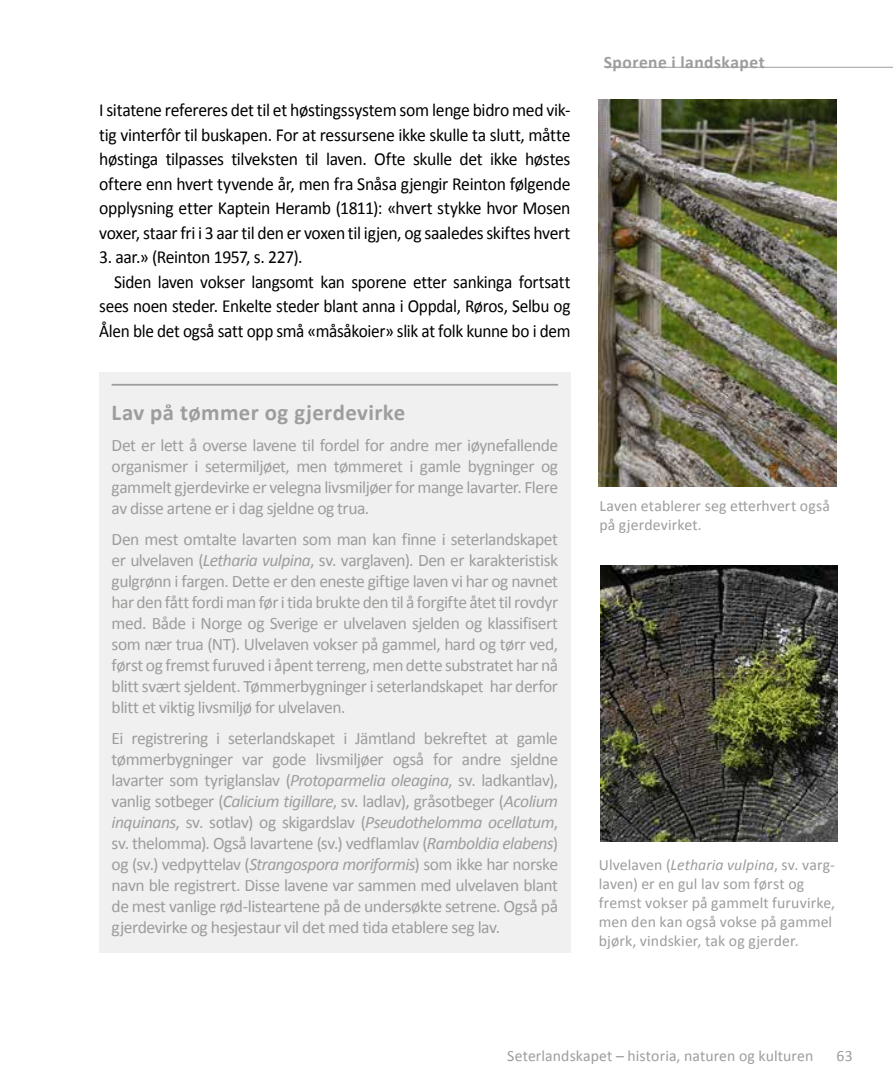
<style>
.page{position:relative;width:893px;height:1092px;background:#fff}
.page>*{position:absolute;margin:0;border:0;box-sizing:border-box;transform-origin:0 0}
.t1{font:700 22.75px "Calibri";letter-spacing:.015em;color:#9d9d9c}
.t2{font:18.38px/24.5px "Calibri";letter-spacing:-.02em;color:#000;text-align:justify;scale:.96 1}
.t3{font:18.38px/24.5px "Calibri";letter-spacing:-.02em;color:#000;text-align:justify;scale:.94 1}
.t4{font:17.5px/21px "Calibri";letter-spacing:-.03em;color:#9d9d9c;text-align:justify}
.t5{font:700 17.5px "Calibri";letter-spacing:.025em;color:#9d9d9c}
.t6{font:15.75px/18.9px "Calibri";letter-spacing:.005em;color:#9d9d9c}
.s1{font-style:italic}
</style>
<div class="page">
<hr style="left:606px;top:67px;width:287px;height:1px;background:#9d9d9c">
<div style="left:99px;top:372px;width:471px;height:580px;background:#f0f0f0"></div>
<hr style="left:112px;top:384px;width:446px;height:1px;background:#9d9d9c">
<img style="left:599px;top:99px;width:237px;height:387px">
<img style="left:600px;top:566px;width:238px;height:275px">
<p class="t2" style="left:99px;top:98px;width:492px">I sitatene refereres det til et høstingssystem som lenge bidro med vik&shy;tig vinterfôr til buskapen. For at ressursene ikke skulle ta slutt, måtte høstinga tilpasses tilveksten til laven. Ofte skulle det ikke høstes oftere enn hvert tyvende år, men fra Snåsa gjengir Reinton følgende opplysning etter Kaptein Heramb (1811): «hvert stykke hvor Mosen voxer, staar fri i 3 aar til den er voxen til igjen, og saaledes skiftes hvert</p>
<p class="t2" style="left:99px;top:245px;width:213px">3. aar.» (Reinton 1957, s. 227).</p>
<p class="t3" style="left:99px;top:269px;width:503px;text-indent:15px">Siden laven vokser langsomt kan sporene etter sankinga fortsatt sees noen steder. Enkelte steder blant anna i Oppdal, Røros, Selbu og Ålen ble det også satt opp små «måsåkoier» slik at folk kunne bo i dem</p>
<h3 class="t1" style="left:112px;top:398px;width:295px">Lav på tømmer og gjerdevirke</h3>
<p class="t4" style="left:112px;top:435px;width:448px">Det er lett å overse lavene til fordel for andre mer iøynefallende organismer i setermiljøet, men tømmeret i gamle bygninger og gammelt gjerdevirke er velegna livsmiljøer for mange lavarter. Flere av disse artene er i dag sjeldne og trua.</p>
<p class="t4" style="left:112px;top:529px;width:448px">Den mest omtalte lavarten som man kan finne i seterlandskapet er ulvelaven (<span class="s1">Letharia vulpina</span>, sv. varglaven). Den er karakteristisk gulgrønn i fargen. Dette er den eneste giftige laven vi har og navnet har den fått fordi man før i tida brukte den til å forgifte åtet til rovdyr med. Både i Norge og Sverige er ulvelaven sjelden og klassifisert som nær trua (NT). Ulvelaven vokser på gammel, hard og tørr ved, først og fremst furuved i åpent terreng, men dette substratet har nå blitt svært sjeldent. Tømmerbygninger i seterlandskapet har derfor blitt et viktig livsmiljø for ulvelaven.</p>
<p class="t4" style="left:112px;top:728px;width:448px">Ei registrering i seterlandskapet i Jämtland bekreftet at gamle tømmerbygninger var gode livsmiljøer også for andre sjeldne lavarter som tyriglanslav (<span class="s1">Protoparmelia oleagina</span>, sv. ladkantlav), vanlig sotbeger (<span class="s1">Calicium tigillare</span>, sv. ladlav), gråsotbeger (<span class="s1">Acolium inquinans</span>, sv. sotlav) og skigardslav (<span class="s1">Pseudothelomma ocellatum</span>, sv. thelomma). Også lavartene (sv.) vedflamlav (<span class="s1">Ramboldia elabens</span>) og (sv.) vedpyttelav (<span class="s1">Strangospora moriformis</span>) som ikke har norske navn ble registrert. Disse lavene var sammen med ulvelaven blant de mest vanlige rød-listeartene på de undersøkte setrene. Også på gjerdevirke og hesjestaur vil det med tida etablere seg lav.</p>
<p class="t5" style="left:604px;top:51px;width:162px">Sporene i landskapet</p>
<p class="t6" style="left:599px;top:496px;width:232px">Laven etablerer seg etterhvert også</p>
<p class="t6" style="left:599px;top:515px;width:104px">på gjerdevirket.</p>
<p class="t6" style="left:599px;top:855px;width:238px">Ulvelaven (<span class="s1">Letharia vulpina</span>, sv. varg&shy;laven) er en gul lav som først og fremst vokser på gammelt furuvirke, men den kan også vokse på gammel bjørk, vindskier, tak og gjerder.</p>
<p class="t6" style="left:507px;top:1046px;width:308px">Seterlandskapet – historia, naturen og kulturen</p>
<p class="t6" style="left:836px;top:1046px;width:18px">63</p>
</div>
